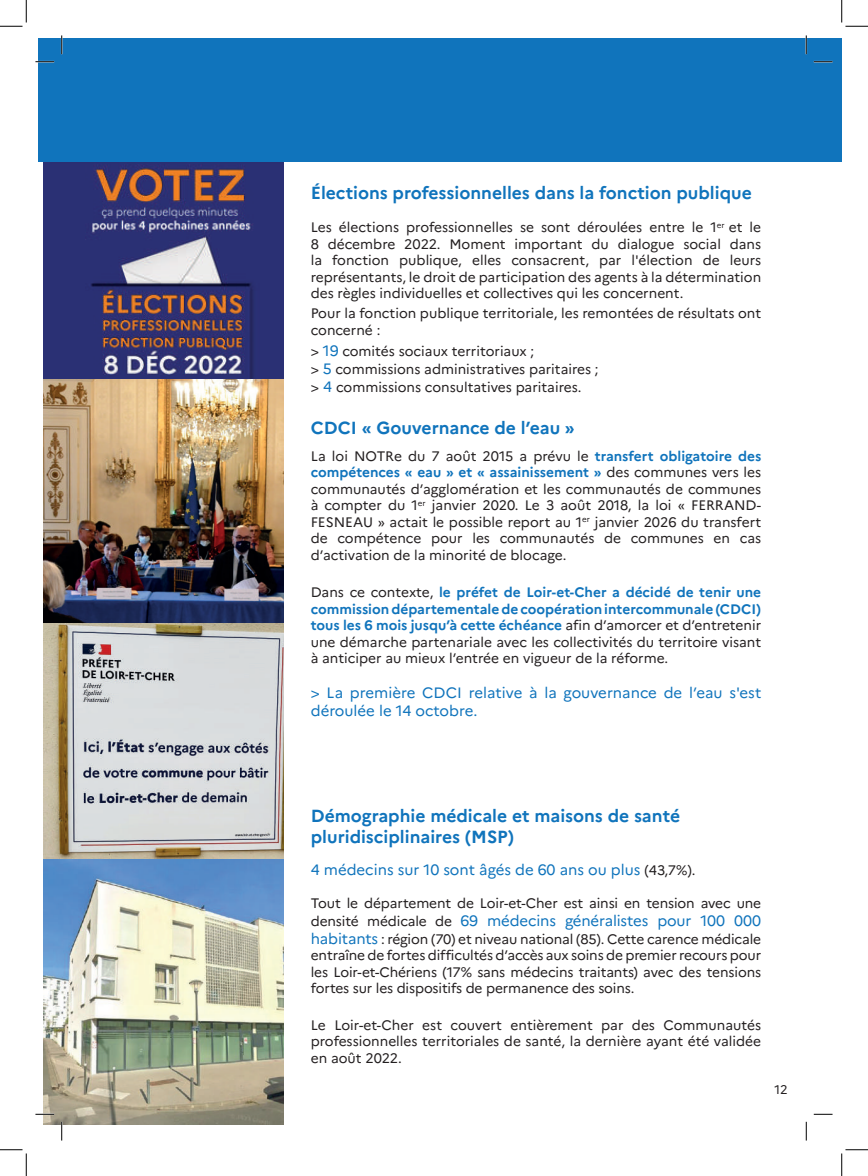
<style>
.page{position:relative;width:868px;height:1176px;background:#fff}
.page>*{position:absolute;margin:0;border:0;box-sizing:border-box;transform-origin:0 0}
.t1{font:700 17.5px/21px "Marianne";color:#1074bc}
.t2{font:15px/18px "Marianne";color:#1074bc}
.t3{font:13.75px/16.5px "Marianne";color:#231f20;text-align:justify}
.t4{font:12.5px "Marianne";color:#231f20}
.s1{font-size:15px;color:#1074bc}
.s2{font-weight:700;color:#1074bc}
.s3{font-size:13.75px;color:#231f20}
</style>
<div class="page">
<img style="left:44px;top:378px;width:239px;height:246px">
<img style="left:44px;top:624px;width:239px;height:501px">
<img style="left:44px;top:162px;width:239px;height:216px">
<div style="left:38px;top:38px;width:803px;height:124px;background:#1074bc"></div>
<svg style="left:35px;top:61px;width:19px;height:1px"></svg>
<svg style="left:813px;top:61px;width:19px;height:1px"></svg>
<svg style="left:35px;top:1113px;width:19px;height:2px"></svg>
<svg style="left:813px;top:1113px;width:19px;height:2px"></svg>
<svg style="left:61px;top:35px;width:1px;height:19px"></svg>
<svg style="left:61px;top:1122px;width:1px;height:18px"></svg>
<svg style="left:805px;top:35px;width:2px;height:19px"></svg>
<svg style="left:805px;top:1122px;width:2px;height:18px"></svg>
<svg style="left:0;top:0;width:27px;height:27px"></svg>
<svg style="left:0;top:1149px;width:27px;height:27px"></svg>
<svg style="left:841px;top:0;width:26px;height:27px"></svg>
<svg style="left:841px;top:1149px;width:26px;height:27px"></svg>
<p class="t1" style="left:311px;top:182px;width:442px">Élections professionnelles dans la fonction publique</p>
<p class="t3" style="left:311px;top:219px;width:452px">Les élections professionnelles se sont déroulées entre le 1<sup>er</sup> et le 8 décembre 2022. Moment important du dialogue social dans la fonction publique, elles consacrent, par l'élection de leurs représentants, le droit de participation des agents à la détermination des règles individuelles et collectives qui les concernent.</p>
<p class="t3" style="left:311px;top:305px;width:452px">Pour la fonction publique territoriale, les remontées de résultats ont concerné :</p>
<p class="t3" style="left:311px;top:342px;width:289px;line-height:18px;text-align:left">&gt; <span class="s1">19</span> comités sociaux territoriaux ;<br>&gt; <span class="s1">5</span> commissions administratives paritaires ; &gt; <span class="s1">4</span> commissions consultatives paritaires.</p>
<p class="t1" style="left:311px;top:417px;width:265px">CDCI « Gouvernance de l’eau »</p>
<p class="t3" style="left:311px;top:447px;width:452px">La loi NOTRe du 7 août 2015 a prévu le <span class="s2">transfert obligatoire des compétences « eau » et « assainissement »</span> des communes vers les communautés d’agglomération et les communautés de communes à compter du 1<sup>er</sup> janvier 2020. Le 3 août 2018, la loi « FERRAND-FESNEAU » actait le possible report au 1<sup>er</sup> janvier 2026 du transfert de compétence pour les communautés de communes en cas d’activation de la minorité de blocage.</p>
<p class="t3" style="left:311px;top:584px;width:452px">Dans ce contexte, <span class="s2">le préfet de Loir-et-Cher a décidé de tenir une commission départementale de coopération intercommunale (CDCI) tous les 6 mois jusqu’à cette échéance</span> afin d’amorcer et d’entretenir une démarche partenariale avec les collectivités du territoire visant à anticiper au mieux l’entrée en vigueur de la réforme.</p>
<p class="t2" style="left:311px;top:683px;width:452px">&gt; La première CDCI relative à la gouvernance de l’eau s'est déroulée le 14 octobre.</p>
<p class="t1" style="left:311px;top:805px;width:371px">Démographie médicale et maisons de santé pluridisciplinaires (MSP)</p>
<p class="t2" style="left:311px;top:860px;width:386px">4 médecins sur 10 sont âgés de 60 ans ou plus <span class="s3">(43,7%).</span></p>
<p class="t3" style="left:311px;top:894px;width:452px">Tout le département de Loir-et-Cher est ainsi en tension avec une</p>
<p class="t2" style="left:311px;top:911px;width:452px"><span class="s3">densité médicale de</span> 69 médecins généralistes pour 100 000</p>
<p class="t3" style="left:311px;top:930px;width:452px"><span class="s1">habitants</span> : région (70) et niveau national (85). Cette carence médicale entraîne de fortes difficultés d’accès aux soins de premier recours pour les Loir-et-Chériens (17% sans médecins traitants) avec des tensions fortes sur les dispositifs de permanence des soins.</p>
<p class="t3" style="left:311px;top:1016px;width:452px">Le Loir-et-Cher est couvert entièrement par des Communautés professionnelles territoriales de santé, la dernière ayant été validée en août 2022.</p>
<p class="t4" style="left:774px;top:1081px;width:15px">12</p>
</div>
